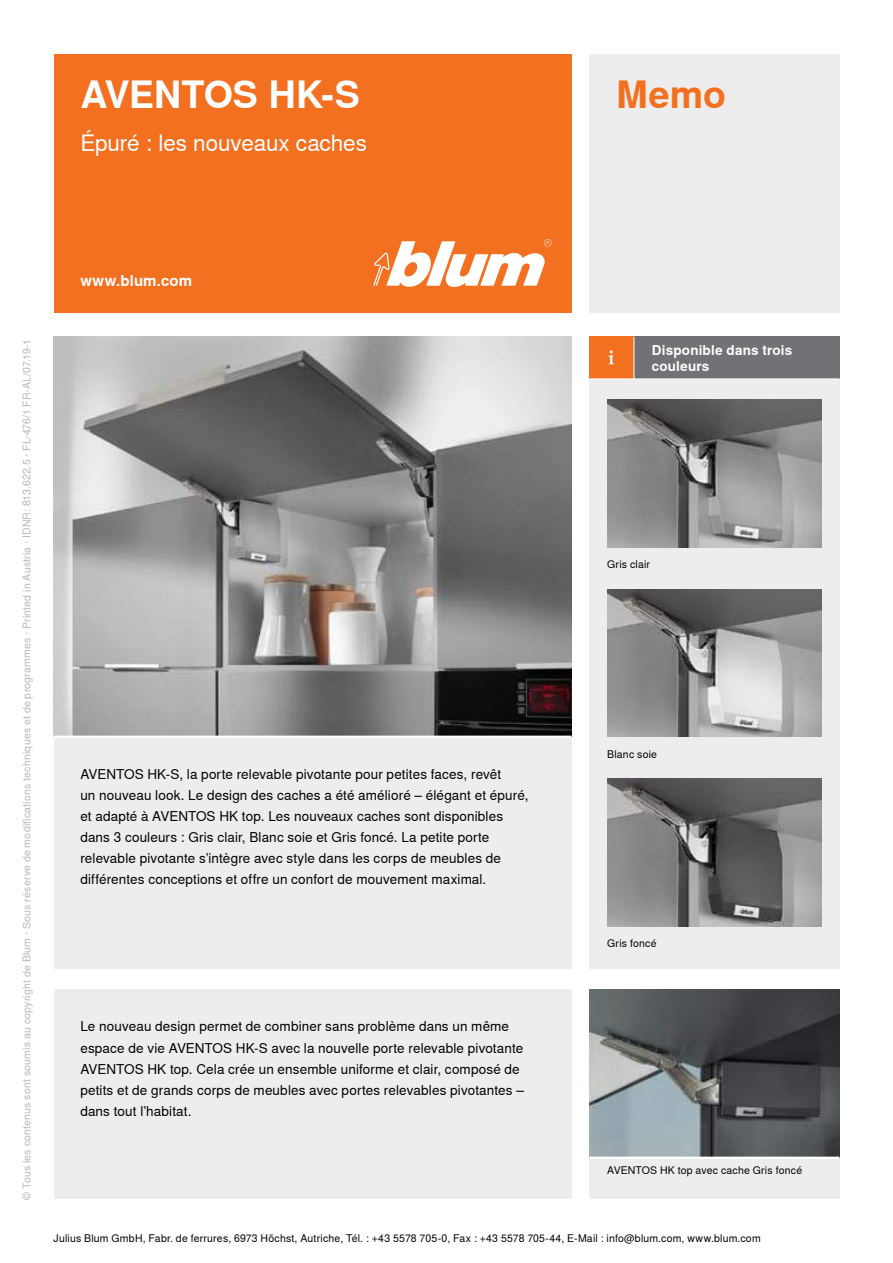
<style>
.page{position:relative;width:893px;height:1263px;background:#fff}
.page>*{position:absolute;margin:0;border:0;box-sizing:border-box;transform-origin:0 0}
.t1{font:700 37.5px "Nimbus Sans Global";letter-spacing:-.01em;color:#fff}
.t2{font:700 37.5px "Nimbus Sans Global";color:#f37021}
.t3{font:22.5px "Nimbus Sans Global";letter-spacing:-.005em;color:#fff}
.t4{font:700 15px "Nimbus Sans Global";letter-spacing:.01em;color:#fff}
.t5{font:13.5px/21px "Nimbus Sans Global";letter-spacing:.01em;color:#000}
.t6{font:700 13.5px/16.5px "Nimbus Sans Global";letter-spacing:.015em;color:#fff}
.t7{font:10.5px "Nimbus Sans Global";letter-spacing:.02em;color:#000}
.t8{font:10.5px "Nimbus Sans Global";letter-spacing:.02em;color:#b6b8ba}
</style>
<div class="page">
<img style="left:54px;top:337px;width:517px;height:399px">
<div style="left:54px;top:737px;width:517px;height:231px;background:#ebebec"></div>
<div style="left:54px;top:989px;width:517px;height:211px;background:#ebebec"></div>
<div style="left:589px;top:54px;width:250px;height:259px;background:#ebebec"></div>
<div style="left:54px;top:54px;width:517px;height:259px;background:#f37021"></div>
<svg style="left:373px;top:239px;width:178px;height:48px"></svg>
<div style="left:589px;top:379px;width:250px;height:589px;background:#ebebec"></div>
<img style="left:607px;top:400px;width:214px;height:147px">
<img style="left:607px;top:589px;width:214px;height:148px">
<img style="left:607px;top:779px;width:214px;height:147px">
<div style="left:634px;top:337px;width:205px;height:42px;background:#717275"></div>
<div style="left:589px;top:337px;width:45px;height:42px;background:#f37021"></div>
<svg style="left:608px;top:350px;width:6px;height:14px"></svg>
<div style="left:589px;top:1158px;width:250px;height:42px;background:#ebebec"></div>
<img style="left:589px;top:989px;width:250px;height:167px">
<hr style="left:589px;top:1156px;width:250px;height:3px;background:#fff">
<hr style="left:54px;top:736px;width:517px;height:2px;background:#fff">
<hr style="left:634px;top:337px;width:1px;height:42px;background:#fff">
<hr style="left:589px;top:378px;width:250px;height:1px;background:#fff">
<h1 class="t1" style="left:80px;top:73px;width:281px">AVENTOS HK-S</h1>
<h2 class="t3" style="left:80px;top:130px;width:288px">Épuré : les nouveaux caches</h2>
<h1 class="t2" style="left:616px;top:73px;width:111px">Memo</h1>
<p class="t4" style="left:80px;top:272px;width:113px">www.blum.com</p>
<p class="t8" style="left:21px;top:1200px;width:862px;rotate:-90deg">© Tous les contenus sont soumis au copyright de Blum · Sous réserve de modifications techniques et de programmes · Printed in Austria · IDNR: 813.622.5 · FL-476/1 FR-AL/07.19-1</p>
<p class="t6" style="left:652px;top:342px;width:142px">Disponible dans trois couleurs</p>
<p class="t7" style="left:607px;top:559px;width:44px">Gris clair</p>
<p class="t5" style="left:80px;top:764px;width:450px">AVENTOS HK-S, la porte relevable pivotante pour petites faces, revêt<br>un nouveau look. Le design des caches a été amélioré – élégant et épuré, et adapté à AVENTOS HK top. Les nouveaux caches sont disponibles dans 3 couleurs : Gris clair, Blanc soie et Gris foncé. La petite porte relevable pivotante s’intègre avec style dans les corps de meubles de différentes conceptions et offre un confort de mouvement maximal.</p>
<p class="t5" style="left:80px;top:1016px;width:445px">Le nouveau design permet de combiner sans problème dans un même espace de vie AVENTOS HK-S avec la nouvelle porte relevable pivotante AVENTOS HK top. Cela crée un ensemble uniforme et clair, composé de petits et de grands corps de meubles avec portes relevables pivotantes – dans tout l’habitat.</p>
<p class="t7" style="left:607px;top:748px;width:51px">Blanc soie</p>
<p class="t7" style="left:607px;top:937px;width:51px">Gris foncé</p>
<p class="t7" style="left:607px;top:1164px;width:196px">AVENTOS HK top avec cache Gris foncé</p>
<p class="t7" style="left:54px;top:1232px;width:709px">Julius Blum GmbH, Fabr. de ferrures, 6973 Höchst, Autriche, Tél. : +43 5578 705-0, Fax : +43 5578 705-44, E-Mail : info@blum.com, www.blum.com</p>
</div>
